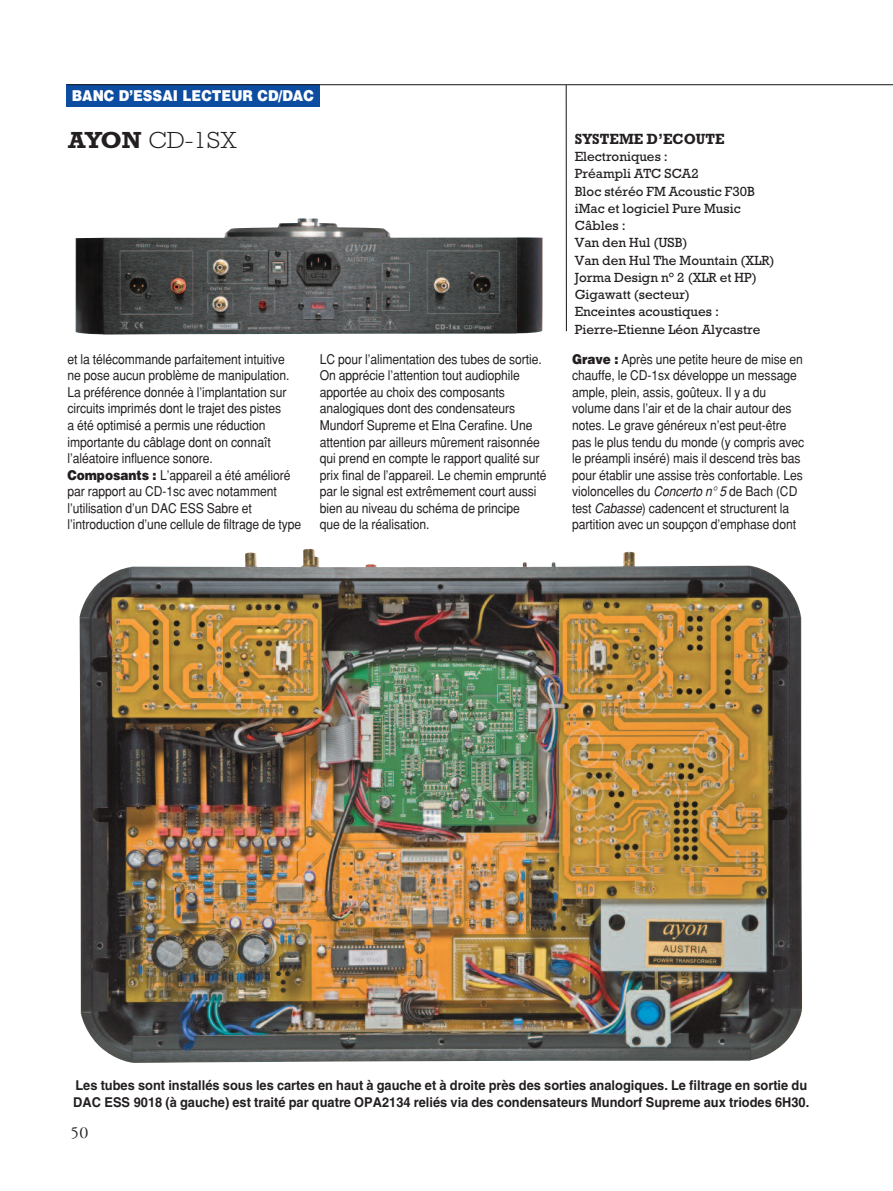
<style>
.page{position:relative;width:893px;height:1191px;background:#fff}
.page>*{position:absolute;margin:0;border:0;box-sizing:border-box;transform-origin:0 0}
.t1{font:300 23.7px "Rockwell";color:#231f20;scale:1.06 1}
.t2{font:18px "Garamond Three";color:#231f20}
.t3{font:900 15px "Helvetica";color:#fff;scale:.9 1}
.t4{font:700 15px "Rockwell";color:#231f20;scale:.95 1}
.t5{font:13.5px/16.5px "Helvetica";letter-spacing:-.005em;color:#231f20;scale:.9 1}
.t6{font:13.5px/17.2px "Rockwell";color:#231f20}
.t7{font:700 13.5px/16.5px "Helvetica";color:#231f20;scale:.95 1}
.s1{font-weight:700}
.s2{font-weight:900}
.s3{font-style:italic}
</style>
<div class="page">
<div style="left:67px;top:84px;width:253px;height:23px;background:#0d4da1"></div>
<hr style="left:67px;top:84px;width:826px;height:1px;background:#231f20">
<img style="left:75px;top:218px;width:468px;height:116px">
<img style="left:79px;top:549px;width:723px;height:514px">
<hr style="left:566px;top:85px;width:1px;height:246px;background:#231f20">
<p class="t3" style="left:72px;top:87px;width:271px">BANC D’ESSAI LECTEUR CD/DAC</p>
<h1 class="t1" style="left:68px;top:132px;width:161px"><span class="s1">AYON</span> CD-1SX</h1>
<p class="t4" style="left:575px;top:134px;width:159px">SYSTEME D’ECOUTE</p>
<p class="t6" style="left:575px;top:148px;width:201px">Electroniques :<br>Préampli ATC SCA2<br>Bloc stéréo FM Acoustic F30B iMac et logiciel Pure Music<br>Câbles :<br>Van den Hul (USB)<br>Van den Hul The Mountain (XLR)<br>Jorma Design n° 2 (XLR et HP)<br>Gigawatt (secteur)<br>Enceintes acoustiques :<br>Pierre-Etienne Léon Alycastre</p>
<p class="t5" style="left:68px;top:351px;width:261px">et la télécommande parfaitement intuitive ne pose aucun problème de manipulation.<br>La préférence donnée à l’implantation sur circuits imprimés dont le trajet des pistes<br>a été optimisé a permis une réduction importante du câblage dont on connaît l’aléatoire influence sonore.<br><span class="s2">Composants :</span> L’appareil a été amélioré par rapport au CD-1sc avec notamment l’utilisation d’un DAC ESS Sabre et l’introduction d’une cellule de filtrage de type</p>
<p class="t5" style="left:320px;top:351px;width:253px">LC pour l’alimentation des tubes de sortie.<br>On apprécie l’attention tout audiophile apportée au choix des composants analogiques dont des condensateurs Mundorf Supreme et Elna Cerafine. Une attention par ailleurs mûrement raisonnée qui prend en compte le rapport qualité sur prix final de l’appareil. Le chemin emprunté par le signal est extrêmement court aussi bien au niveau du schéma de principe<br>que de la réalisation.</p>
<p class="t5" style="left:572px;top:351px;width:259px"><span class="s2">Grave :</span> Après une petite heure de mise en chauffe, le CD-1sx développe un message ample, plein, assis, goûteux. Il y a du volume dans l’air et de la chair autour des notes. Le grave généreux n’est peut-être pas le plus tendu du monde (y compris avec le préampli inséré) mais il descend très bas pour établir une assise très confortable. Les violoncelles du <span class="s3">Concerto n° 5</span> de Bach (CD test <span class="s3">Cabasse</span>) cadencent et structurent la partition avec un soupçon d’emphase dont</p>
<p class="t7" style="left:73px;top:1078px;width:776px">Les tubes sont installés sous les cartes en haut à gauche et à droite près des sorties analogiques. Le filtrage en sortie du<br>DAC ESS 9018 (à gauche) est traité par quatre OPA2134 reliés via des condensateurs Mundorf Supreme aux triodes 6H30.</p>
<h2 class="t2" style="left:71px;top:1126px;width:19px">50</h2>
</div>
